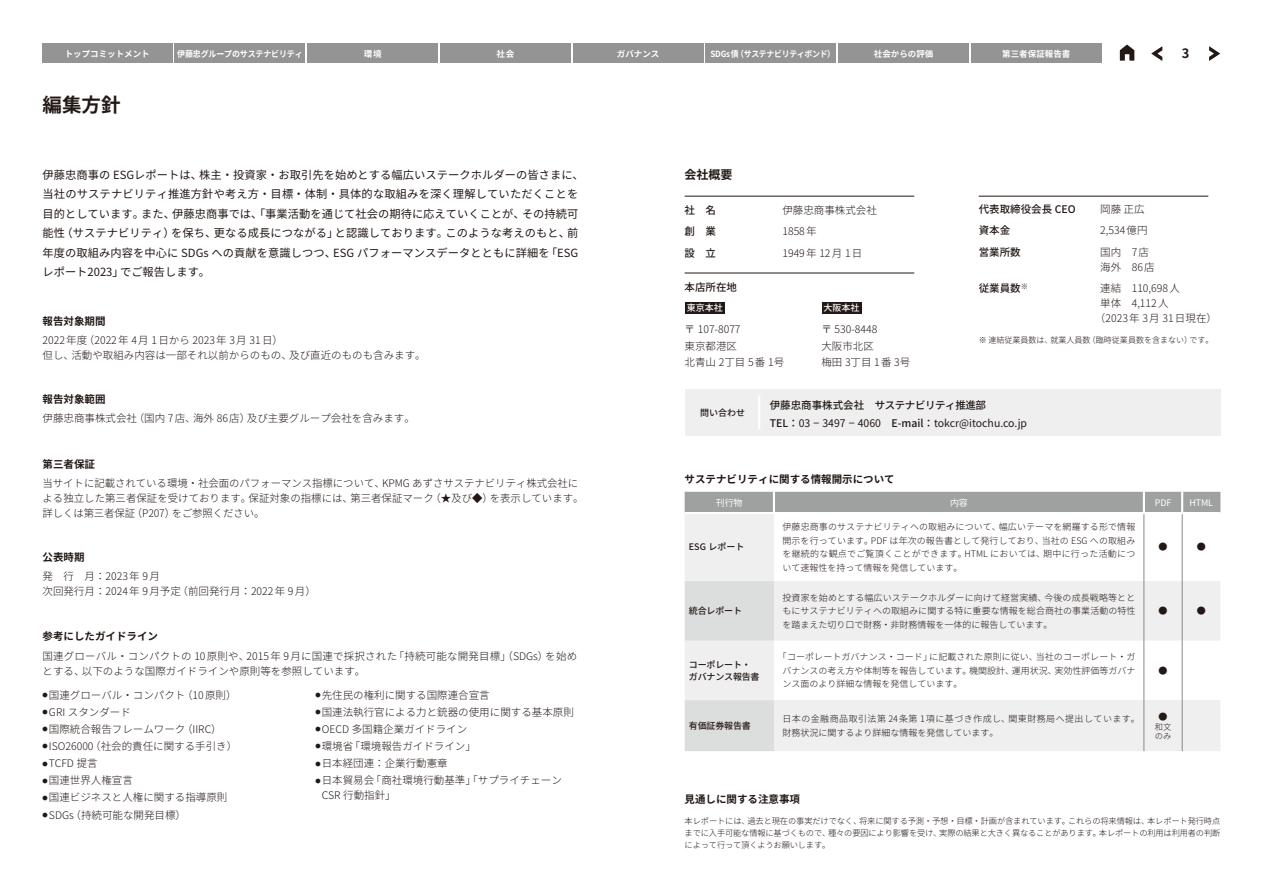
<style>
.page{position:relative;width:1263px;height:893px;background:#fff}
.page>*{position:absolute;margin:0;border:0;box-sizing:border-box;transform-origin:0 0}
.t1{font:700 19.5px "Noto Sans JP";color:#221815}
.t2{font:700 12.9px "Noto Sans JP";color:#221815}
.t3{font:700 12px "Noto Sans JP";color:#221815}
.t4{font:11.25px/19.5px "Noto Sans JP";letter-spacing:.005em;color:#221815}
.t5{font:300 10.5px/15px "Noto Sans JP";color:#221815}
.t6{font:700 10.5px "Noto Sans JP";color:#221815}
.t7{font:500 10.5px/17.7px "Noto Sans JP";letter-spacing:-.04em;color:#221815}
.t8{font:500 10.5px "Noto Sans JP";color:#221815}
.t9{font:300 9px/13.5px "Noto Sans JP";color:#221815;text-align:justify}
.t10{font:300 9px/13.5px "Noto Sans JP";letter-spacing:.05em;color:#221815}
.t11{font:500 9px/12px "Noto Sans JP";letter-spacing:-.02em;color:#221815}
.t12{font:9px "Noto Sans JP";letter-spacing:-.02em;color:#fff}
.t13{font:500 9px "Noto Sans JP";color:#fff}
.t14{font:700 8.55px "Noto Sans JP";color:#fff}
.t15{font:700 8.55px "Noto Sans JP";letter-spacing:-.04em;color:#fff;scale:.93 1}
.t16{font:700 8.55px "Noto Sans JP";letter-spacing:-.02em;color:#fff;scale:.94 1}
.t17{font:300 8.25px/12px "Noto Sans JP";letter-spacing:-.02em;color:#221815}
.t18{font:300 8.25px "Noto Sans JP";color:#221815}
.s1{font-weight:400}
</style>
<div class="page">
<hr style="left:685px;top:196px;width:229px;height:1px;background:#221815">
<div style="left:685px;top:302px;width:39px;height:12px;background:#221815"></div>
<div style="left:822px;top:302px;width:39px;height:12px;background:#221815"></div>
<hr style="left:685px;top:273px;width:229px;height:1px;background:#221815">
<hr style="left:979px;top:196px;width:229px;height:1px;background:#221815">
<div style="left:685px;top:492px;width:535px;height:20px;background:#9fa0a0"></div>
<svg style="left:685px;top:514px;width:535px;height:237px"></svg>
<svg style="left:685px;top:581px;width:89px;height:170px"></svg>
<hr style="left:1143px;top:514px;width:1px;height:67px;background:#898989">
<hr style="left:1182px;top:514px;width:1px;height:67px;background:#898989">
<hr style="left:1143px;top:581px;width:1px;height:60px;background:#898989">
<hr style="left:1182px;top:581px;width:1px;height:60px;background:#898989">
<hr style="left:1143px;top:641px;width:1px;height:59px;background:#898989">
<hr style="left:1182px;top:641px;width:1px;height:59px;background:#898989">
<hr style="left:1143px;top:700px;width:1px;height:51px;background:#898989">
<hr style="left:1182px;top:700px;width:1px;height:51px;background:#898989">
<hr style="left:773px;top:492px;width:2px;height:20px;background:#fff">
<hr style="left:1143px;top:492px;width:2px;height:20px;background:#fff">
<hr style="left:1181px;top:492px;width:2px;height:20px;background:#fff">
<div style="left:685px;top:389px;width:535px;height:47px;background:#efefef"></div>
<hr style="left:758px;top:395px;width:2px;height:34px;background:#fff">
<svg style="left:1151px;top:46px;width:11px;height:15px"></svg>
<svg style="left:1209px;top:46px;width:11px;height:15px"></svg>
<svg style="left:1120px;top:45px;width:14px;height:16px"></svg>
<div style="left:308px;top:44px;width:130px;height:19px;background:#949495"></div>
<div style="left:42px;top:44px;width:130px;height:19px;background:#949495"></div>
<div style="left:573px;top:44px;width:130px;height:19px;background:#949495"></div>
<div style="left:440px;top:44px;width:130px;height:19px;background:#949495"></div>
<div style="left:706px;top:44px;width:130px;height:19px;background:#949495"></div>
<div style="left:838px;top:44px;width:131px;height:19px;background:#949495"></div>
<div style="left:971px;top:44px;width:130px;height:19px;background:#949495"></div>
<div style="left:175px;top:44px;width:130px;height:19px;background:#949495"></div>
<p class="t14" style="left:65px;top:49px;width:87px">トップコミットメント</p>
<p class="t16" style="left:177px;top:49px;width:135px">伊藤忠グループのサステナビリティ</p>
<p class="t14" style="left:364px;top:49px;width:19px">環境</p>
<p class="t14" style="left:496px;top:49px;width:19px">社会</p>
<p class="t14" style="left:617px;top:49px;width:44px">ガバナンス</p>
<p class="t15" style="left:710px;top:49px;width:136px">SDGs債（サステナビリティボンド）</p>
<p class="t14" style="left:874px;top:49px;width:61px">社会からの評価</p>
<p class="t14" style="left:1002px;top:49px;width:70px">第三者保証報告書</p>
<p class="t2" style="left:1182px;top:46px;width:9px">3</p>
<h1 class="t1" style="left:43px;top:94px;width:79px">編集方針</h1>
<p class="t4" style="left:43px;top:165px;width:543px">伊藤忠商事の ESGレポートは、株主・投資家・お取引先を始めとする幅広いステークホルダーの皆さまに、当社のサステナビリティ推進方針や考え方・目標・体制・具体的な取組みを深く理解していただくことを目的としています。また、伊藤忠商事では、「事業活動を通じて社会の期待に応えていくことが、その持続可能性（サステナビリティ）を保ち、更なる成長につながる」と認識しております。このような考えのもと、前年度の取組み内容を中心に SDGs への貢献を意識しつつ、ESG パフォーマンスデータとともに詳細を「ESGレポート2023」でご報告します。</p>
<p class="t6" style="left:43px;top:315px;width:64px">報告対象期間</p>
<p class="t5" style="left:43px;top:333px;width:385px">2022年度（2022年 4月 1日から 2023年 3月 31日）<br>但し、活動や取組み内容は一部それ以前からのもの、及び直近のものも含みます。</p>
<p class="t6" style="left:43px;top:394px;width:64px">報告対象範囲</p>
<p class="t5" style="left:43px;top:411px;width:374px">伊藤忠商事株式会社（国内 7店、海外 86店）及び主要グループ会社を含みます。</p>
<p class="t6" style="left:43px;top:458px;width:54px">第三者保証</p>
<p class="t5" style="left:43px;top:475px;width:542px">当サイトに記載されている環境・社会面のパフォーマンス指標について、KPMG あずさサステナビリティ株式会社による独立した第三者保証を受けております。保証対象の指標には、第三者保証マーク（★及び◆）を表示しています。詳しくは第三者保証（P207）をご参照ください。</p>
<p class="t6" style="left:43px;top:551px;width:43px">公表時期</p>
<p class="t5" style="left:43px;top:569px;width:275px">発　行　月：2023年 9月<br>次回発行月：2024年 9月予定（前回発行月：2022年 9月）</p>
<p class="t6" style="left:43px;top:630px;width:117px">参考にしたガイドライン</p>
<p class="t5" style="left:43px;top:649px;width:536px">国連グローバル・コンパクトの 10原則や、2015年 9月に国連で採択された「持続可能な開発目標」（SDGs）を始めとする、以下のような国際ガイドラインや原則等を参照しています。</p>
<p class="t5" style="left:43px;top:687px;width:196px"><sup>●</sup> 国連グローバル・コンパクト（10原則）</p>
<p class="t5" style="left:43px;top:705px;width:90px"><sup>●</sup> GRI スタンダード</p>
<p class="t5" style="left:43px;top:722px;width:181px"><sup>●</sup> 国際統合報告フレームワーク（IIRC）</p>
<p class="t5" style="left:43px;top:739px;width:196px"><sup>●</sup> ISO26000（社会的責任に関する手引き）</p>
<p class="t5" style="left:43px;top:756px;width:57px"><sup>●</sup> TCFD 提言</p>
<p class="t5" style="left:43px;top:773px;width:92px"><sup>●</sup> 国連世界人権宣言</p>
<p class="t5" style="left:43px;top:790px;width:186px"><sup>●</sup> 国連ビジネスと人権に関する指導原則</p>
<p class="t5" style="left:43px;top:807px;width:145px"><sup>●</sup> SDGs（持続可能な開発目標）</p>
<p class="t5" style="left:315px;top:687px;width:176px"><sup>●</sup> 先住民の権利に関する国際連合宣言</p>
<p class="t5" style="left:315px;top:705px;width:260px"><sup>●</sup> 国連法執行官による力と銃器の使用に関する基本原則</p>
<p class="t5" style="left:315px;top:722px;width:153px"><sup>●</sup> OECD 多国籍企業ガイドライン</p>
<p class="t5" style="left:315px;top:739px;width:162px"><sup>●</sup> 環境省「環境報告ガイドライン」</p>
<p class="t5" style="left:315px;top:756px;width:134px"><sup>●</sup> 日本経団連：企業行動憲章</p>
<p class="t5" style="left:322px;top:773px;width:242px;text-indent:-6px"><sup>●</sup> 日本貿易会「商社環境行動基準」「サプライチェーン<br>CSR 行動指針」</p>
<p class="t3" style="left:685px;top:168px;width:49px">会社概要</p>
<p class="t8" style="left:685px;top:204px;width:33px">社　名</p>
<p class="t5" style="left:782px;top:203px;width:96px">伊藤忠商事株式会社</p>
<p class="t8" style="left:685px;top:226px;width:33px">創　業</p>
<p class="t5" style="left:782px;top:224px;width:36px">1858年</p>
<p class="t8" style="left:685px;top:247px;width:33px">設　立</p>
<p class="t5" style="left:782px;top:246px;width:82px">1949年 12月 1日</p>
<p class="t8" style="left:685px;top:281px;width:54px">本店所在地</p>
<p class="t13" style="left:687px;top:303px;width:37px">東京本社</p>
<p class="t5" style="left:685px;top:321px;width:101px;line-height:16.5px">〒 107-8077<br>東京都港区<br>北青山 2丁目 5番 1号</p>
<p class="t13" style="left:823px;top:303px;width:37px">大阪本社</p>
<p class="t5" style="left:821px;top:321px;width:91px;line-height:16.5px">〒 530-8448<br>大阪市北区<br>梅田 3丁目 1番 3号</p>
<p class="t8" style="left:979px;top:203px;width:99px">代表取締役会長 CEO</p>
<p class="t5" style="left:1100px;top:202px;width:46px">岡藤正広</p>
<p class="t8" style="left:979px;top:225px;width:33px">資本金</p>
<p class="t5" style="left:1100px;top:223px;width:49px">2,534億円</p>
<p class="t8" style="left:979px;top:246px;width:43px">営業所数</p>
<p class="t5" style="left:1100px;top:245px;width:56px">国内　7店海外　86店</p>
<p class="t8" style="left:979px;top:282px;width:51px">従業員数<sup>※</sup></p>
<p class="t5" style="left:1100px;top:281px;width:81px">連結　110,698人</p>
<p class="t5" style="left:1100px;top:296px;width:70px">単体　4,112人</p>
<p class="t5" style="left:1095px;top:311px;width:124px">（2023年 3月 31日現在）</p>
<p class="t18" style="left:979px;top:335px;width:236px">※ 連結従業員数は、就業人員数（臨時従業員数を含まない）です。</p>
<p class="t11" style="left:700px;top:407px;width:46px">問い合わせ</p>
<p class="t7" style="left:770px;top:396px;width:259px">伊藤忠商事株式会社　サステナビリティ推進部<br>TEL：<span class="s1">03 - 3497 - 4060　</span>E-mail：<span class="s1">tokcr@itochu.co.jp</span></p>
<p class="t6" style="left:685px;top:473px;width:212px">サステナビリティに関する情報開示について</p>
<p class="t12" style="left:716px;top:497px;width:28px">刊行物</p>
<p class="t12" style="left:950px;top:497px;width:19px">内容</p>
<p class="t12" style="left:1155px;top:497px;width:18px">PDF</p>
<p class="t12" style="left:1189px;top:497px;width:25px">HTML</p>
<p class="t11" style="left:689px;top:541px;width:57px">ESG レポート</p>
<p class="t9" style="left:782px;top:520px;width:354px">伊藤忠商事のサステナビリティへの取組みについて、幅広いテーマを網羅する形で情報開示を行っています。PDF は年次の報告書として発行しており、当社の ESG への取組みを継続的な観点でご覧頂くことができます。HTML においては、期中に行った活動について速報性を持って情報を発信しています。</p>
<p class="t9" style="left:1158px;top:541px;width:10px">●</p>
<p class="t9" style="left:1197px;top:541px;width:10px">●</p>
<p class="t11" style="left:689px;top:605px;width:55px">統合レポート</p>
<p class="t9" style="left:782px;top:591px;width:355px">投資家を始めとする幅広いステークホルダーに向けて経営実績、今後の成長戦略等とともにサステナビリティへの取組みに関する特に重要な情報を総合商社の事業活動の特性を踏まえた切り口で財務・非財務情報を一体的に報告しています。</p>
<p class="t11" style="left:689px;top:659px;width:72px">コーポレート・ガバナンス報告書</p>
<p class="t9" style="left:782px;top:650px;width:354px;text-indent:-4px">「コーポレートガバナンス・コード」に記載された原則に従い、当社のコーポレート・ガバナンスの考え方や体制等を報告しています。機関設計、運用状況、実効性評価等ガバナンス面のより詳細な情報を発信しています。</p>
<p class="t9" style="left:1158px;top:604px;width:10px">●</p>
<p class="t9" style="left:1197px;top:604px;width:10px">●</p>
<p class="t9" style="left:1158px;top:664px;width:10px">●</p>
<p class="t11" style="left:689px;top:720px;width:63px">有価証券報告書</p>
<p class="t10" style="left:782px;top:712px;width:359px">日本の金融商品取引法第 24条第 1項に基づき作成し、関東財務局へ提出しています。財務状況に関するより詳細な情報を発信しています。</p>
<p class="t9" style="left:1158px;top:710px;width:10px">●</p>
<p class="t17" style="left:1155px;top:723px;width:18px;line-height:9px">和文のみ</p>
<p class="t6" style="left:685px;top:793px;width:117px">見通しに関する注意事項</p>
<p class="t17" style="left:685px;top:815px;width:537px;text-align:justify">本レポートには、過去と現在の事実だけでなく、将来に関する予測・予想・目標・計画が含まれています。これらの将来情報は、本レポート発行時点までに入手可能な情報に基づくもので、種々の要因により影響を受け、実際の結果と大きく異なることがあります。本レポートの利用は利用者の判断によって行って頂くようお願いします。</p>
</div>
